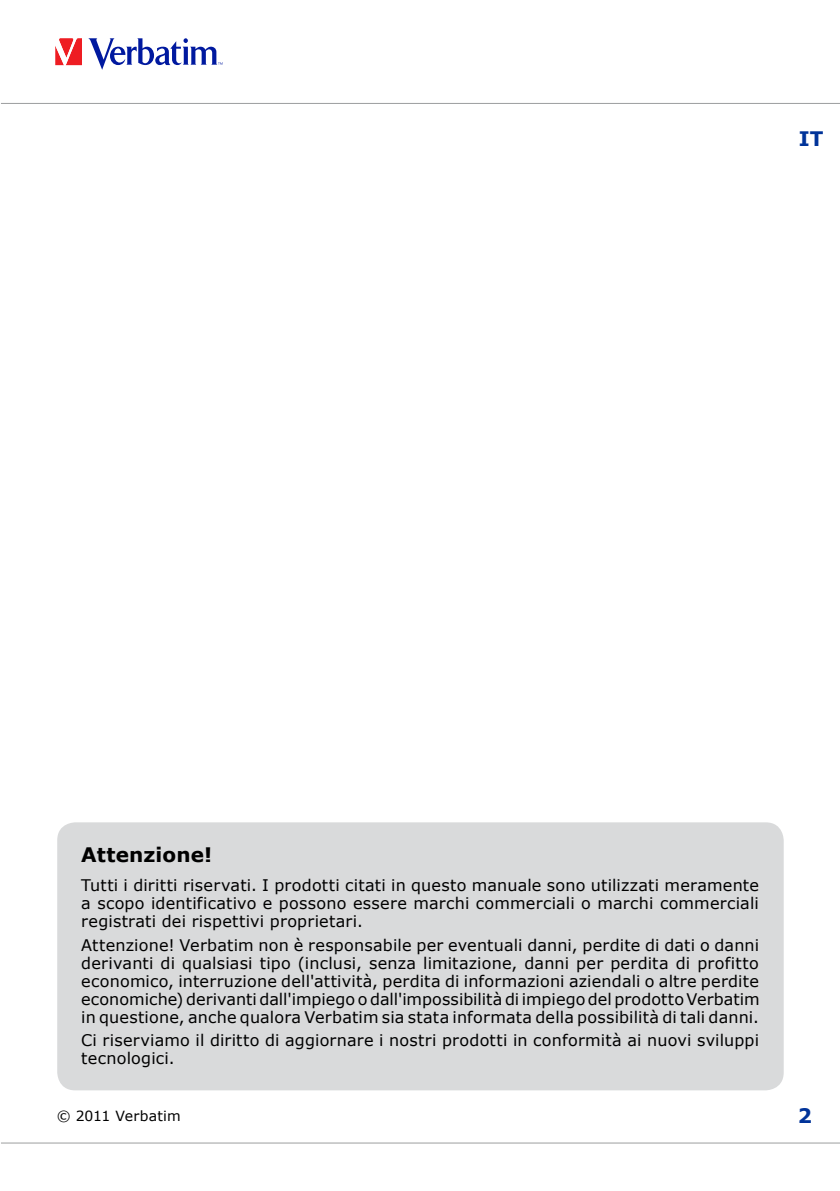
<style>
.page{position:relative;width:840px;height:1191px;background:#fff}
.page>*{position:absolute;margin:0;border:0;box-sizing:border-box;transform-origin:0 0}
.t1{font:700 20px "Verdana";letter-spacing:.005em;color:#000}
.t2{font:700 20px "Verdana";color:#039}
.t3{font:16px/18px "Verdana";letter-spacing:.01em;color:#000;text-align:justify}
.t4{font:14px "Verdana";letter-spacing:.01em;color:#000}
</style>
<div class="page">
<hr style="left:1px;top:1142px;width:838px;height:1px;background:#9c9e9f">
<hr style="left:1px;top:103px;width:838px;height:1px;background:#9c9e9f">
<div style="left:57px;top:822px;width:726px;height:268px;background:#d9dadb;border-radius:18px"></div>
<svg style="left:55px;top:38px;width:27px;height:27px"></svg>
<svg style="left:88px;top:38px;width:134px;height:32px"></svg>
<p class="t2" style="left:798px;top:126px;width:26px">IT</p>
<p class="t1" style="left:81px;top:841px;width:132px">Attenzione!</p>
<p class="t3" style="left:81px;top:876px;width:678px">Tutti i diritti riservati. I prodotti citati in questo manuale sono utilizzati meramente a scopo identificativo e possono essere marchi commerciali o marchi commerciali registrati dei rispettivi proprietari.</p>
<p class="t3" style="left:81px;top:936px;width:679px">Attenzione! Verbatim non è responsabile per eventuali danni, perdite di dati o danni derivanti di qualsiasi tipo (inclusi, senza limitazione, danni per perdita di profitto economico, interruzione dell'attività, perdita di informazioni aziendali o altre perdite economiche) derivanti dall'impiego o dall'impossibilità di impiego del prodotto Verbatim in questione, anche qualora Verbatim sia stata informata della possibilità di tali danni.</p>
<p class="t3" style="left:81px;top:1031px;width:679px">Ci riserviamo il diritto di aggiornare i nostri prodotti in conformità ai nuovi sviluppi tecnologici.</p>
<p class="t4" style="left:57px;top:1106px;width:125px">© 2011 Verbatim</p>
<p class="t2" style="left:797px;top:1102px;width:16px">2</p>
</div>
